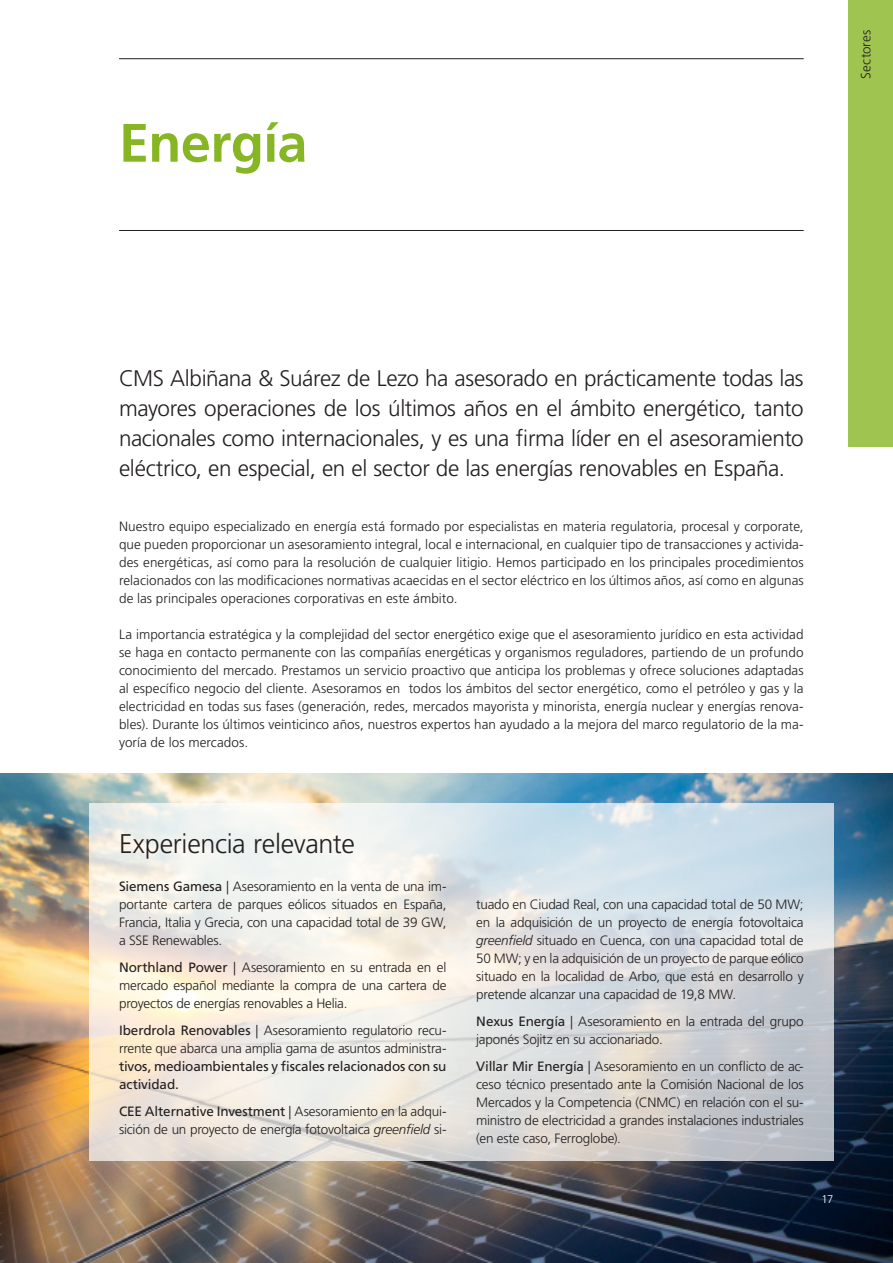
<style>
.page{position:relative;width:893px;height:1263px;background:#fff}
.page>*{position:absolute;margin:0;border:0;box-sizing:border-box;transform-origin:0 0}
.Head_5___line___38_45_6pt___Light___blac{font:700 54px "Frutiger LT Pro";letter-spacing:-.01em;color:#87b624}
.Head_1___18_21_6pt___Light___black{font:300 27px "Frutiger LT Pro";letter-spacing:-.01em;color:#231f20}
.Intro_3___15_20pt___Light___black{font:300 22.5px/30px "Frutiger LT Pro";letter-spacing:-.015em;color:#231f20;text-align:justify}
.Copy___9_12pt___Light___black{font:300 13.5px/18px "Frutiger LT Pro";letter-spacing:-.015em;color:#231f20;text-align:justify}
.Register___9_12pt___Light___black{font:300 13.5px "Frutiger LT Pro";letter-spacing:.01em;color:#231f20}
.Page___right___7_5_10pt___Light___black{font:300 11.25px "Frutiger LT Pro";color:#fff}
.s1{font-weight:400}
.s2{font-style:italic}
</style>
<div class="page">
<img style="left:0;top:774px;width:893px;height:489px">
<svg style="left:89px;top:804px;width:744px;height:357px;background:#e2e3e0"></svg>
<hr style="left:119px;top:58px;width:685px;height:1px;background:#231f20">
<hr style="left:119px;top:230px;width:685px;height:1px;background:#231f20">
<div style="left:848px;top:0;width:45px;height:446px;background:#9fc550"></div>
<p class="Head_5___line___38_45_6pt___Light___blac" style="left:119px;top:111px;width:190px">Energía</p>
<p class="Register___9_12pt___Light___black" style="left:858px;top:79px;width:50px;rotate:-90deg">Sectores</p>
<p class="Intro_3___15_20pt___Light___black" style="left:119px;top:364px;width:686px">CMS Albiñana &amp; Suárez de Lezo ha asesorado en prácticamente todas las mayores operaciones de los últimos años en el ámbito energético, tanto nacionales como internacionales, y es una firma líder en el asesoramiento eléctrico, en especial, en el sector de las energías renovables en España.</p>
<p class="Copy___9_12pt___Light___black" style="left:119px;top:517px;width:686px">Nuestro equipo especializado en energía está formado por especialistas en materia regulatoria, procesal y corporate, que pueden proporcionar un asesoramiento integral, local e internacional, en cualquier tipo de transacciones y activida&shy;des energéticas, así como para la resolución de cualquier litigio. Hemos participado en los principales procedimientos relacionados con las modificaciones normativas acaecidas en el sector eléctrico en los últimos años, así como en algunas de las principales operaciones corporativas en este ámbito.</p>
<p class="Copy___9_12pt___Light___black" style="left:119px;top:625px;width:686px">La importancia estratégica y la complejidad del sector energético exige que el asesoramiento jurídico en esta actividad se haga en contacto permanente con las compañías energéticas y organismos reguladores, partiendo de un profundo conocimiento del mercado. Prestamos un servicio proactivo que anticipa los problemas y ofrece soluciones adaptadas al específico negocio del cliente. Asesoramos en todos los ámbitos del sector energético, como el petróleo y gas y la electricidad en todas sus fases (generación, redes, mercados mayorista y minorista, energía nuclear y energías renova&shy;bles). Durante los últimos veinticinco años, nuestros expertos han ayudado a la mejora del marco regulatorio de la ma&shy;yoría de los mercados.</p>
<p class="Head_1___18_21_6pt___Light___black" style="left:119px;top:828px;width:237px">Experiencia relevante</p>
<p class="Copy___9_12pt___Light___black" style="left:119px;top:877px;width:329px"><span class="s1">Siemens Gamesa</span> | Asesoramiento en la venta de una im&shy;portante cartera de parques eólicos situados en España, Francia, Italia y Grecia, con una capacidad total de 39 GW, a SSE Renewables.</p>
<p class="Copy___9_12pt___Light___black" style="left:119px;top:958px;width:329px"><span class="s1">Northland Power</span> | Asesoramiento en su entrada en el mercado español mediante la compra de una cartera de proyectos de energías renovables a Helia.</p>
<p class="Copy___9_12pt___Light___black" style="left:119px;top:1021px;width:329px"><span class="s1">Iberdrola Renovables</span> | Asesoramiento regulatorio recu&shy;rrente que abarca una amplia gama de asuntos administra&shy;<span class="s1">tivos, medioambientales y fiscales relacionados con su actividad.</span></p>
<p class="Copy___9_12pt___Light___black" style="left:119px;top:1102px;width:329px"><span class="s1">CEE Alternative Investment</span> | Asesoramiento en la adqui&shy;sición de un proyecto de energía fotovoltaica <span class="s2">greenfield</span> si-</p>
<p class="Copy___9_12pt___Light___black" style="left:476px;top:895px;width:329px">tuado en Ciudad Real, con una capacidad total de 50 MW; en la adquisición de un proyecto de energía fotovoltaica <span class="s2">greenfield</span> situado en Cuenca, con una capacidad total de 50 MW; y en la adquisición de un proyecto de parque eólico situado en la localidad de Arbo, que está en desarrollo y pretende alcanzar una capacidad de 19,8 MW.</p>
<p class="Copy___9_12pt___Light___black" style="left:476px;top:1012px;width:329px"><span class="s1">Nexus Energía</span> | Asesoramiento en la entrada del grupo japonés Sojitz en su accionariado.</p>
<p class="Copy___9_12pt___Light___black" style="left:476px;top:1057px;width:329px"><span class="s1">Villar Mir Energía</span> | Asesoramiento en un conflicto de ac&shy;ceso técnico presentado ante la Comisión Nacional de los Mercados y la Competencia (CNMC) en relación con el su&shy;ministro de electricidad a grandes instalaciones industriales (en este caso, Ferroglobe).</p>
<p class="Page___right___7_5_10pt___Light___black" style="left:822px;top:1193px;width:13px">17</p>
</div>
